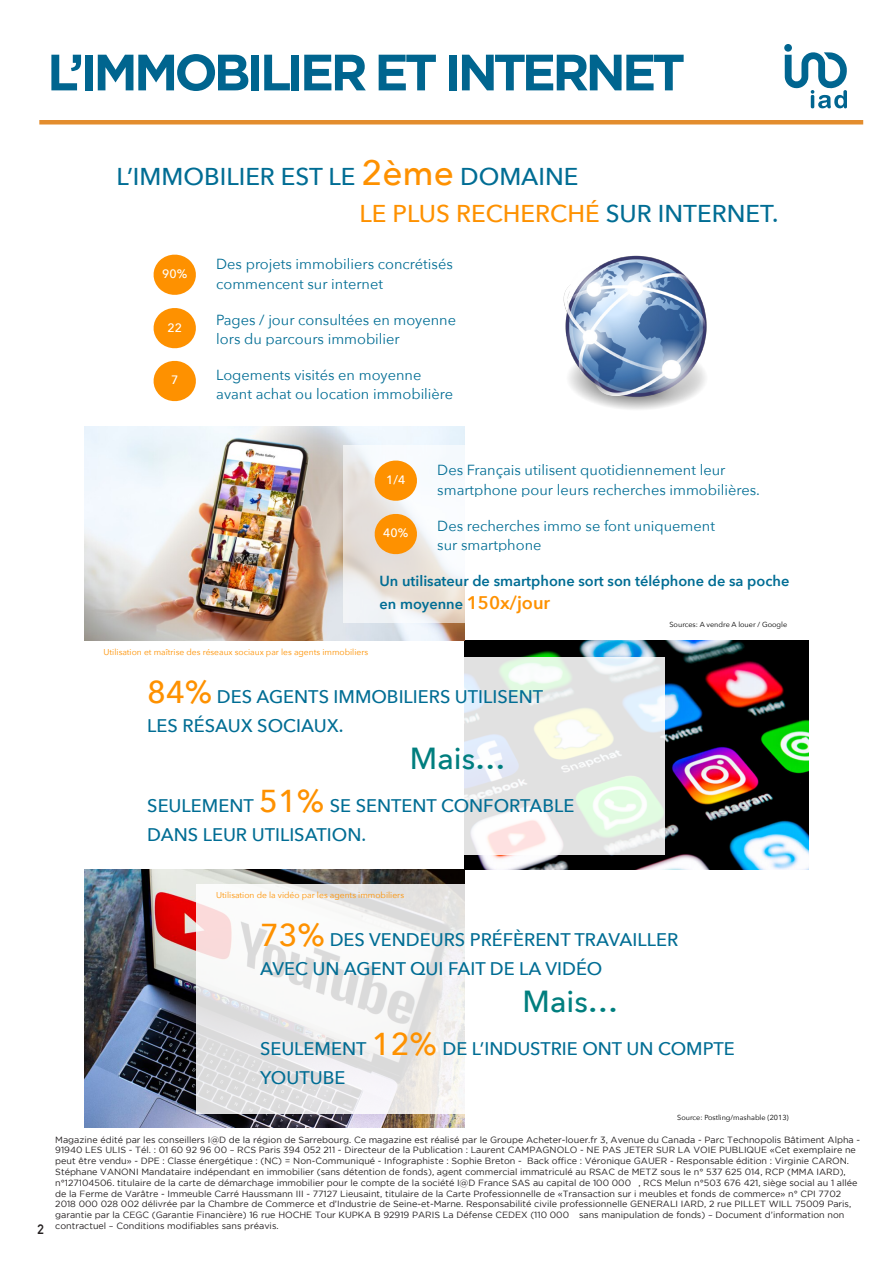
<style>
.page{position:relative;width:893px;height:1263px;background:#fff}
.page>*{position:absolute;margin:0;border:0;box-sizing:border-box;transform-origin:0 0}
.Body___Circle_1{font:700 51px "Gotham";letter-spacing:-.075em;color:#00658f}
.t1{font:500 30.45px "Avenir Next";color:#007e7e}
.t2{font:500 24.3px/36.9px "Avenir Next";color:#006d94}
.t3{font:500 18.3px/29.2px "Avenir Next";color:#006d94}
.t4{font:14.55px/19.5px "Avenir Next";color:#006d94}
.t5{font:600 14.55px/23px "Avenir Next";color:#006d94}
.t6{font:700 13.5px "DIN Alternate";color:#231f20}
.t7{font:500 12.15px "Avenir Next";color:#fff}
.t8{font:9px/10.8px "Gotham";color:#231f20}
.t9{font:8.55px "Avenir Next";color:#fe9100}
.t10{font:7.35px "Avenir Next";color:#000}
.s1{font-size:35.25px;color:#fe9100}
.s2{color:#fe9100}
.s3{font-size:18.3px;color:#fe9100}
.s4{font-size:31.65px;color:#fe9100}
</style>
<div class="page">
<img style="left:85px;top:870px;width:380px;height:257px">
<img style="left:465px;top:641px;width:343px;height:229px">
<img style="left:563px;top:255px;width:144px;height:155px">
<img style="left:85px;top:427px;width:380px;height:214px">
<svg style="left:153px;top:254px;width:43px;height:41px"></svg>
<svg style="left:153px;top:308px;width:43px;height:41px"></svg>
<svg style="left:153px;top:360px;width:43px;height:42px"></svg>
<div style="left:343px;top:445px;width:465px;height:177px;background:#fff;opacity:.61"></div>
<div style="left:85px;top:657px;width:580px;height:197px;background:#fff;opacity:.89"></div>
<div style="left:196px;top:884px;width:567px;height:229px;background:#fff;opacity:.85"></div>
<svg style="left:373px;top:459px;width:45px;height:43px"></svg>
<svg style="left:373px;top:513px;width:45px;height:42px"></svg>
<div style="left:784px;top:44px;width:8px;height:8px;background:#006590;border-radius:50%"></div>
<svg style="left:785px;top:50px;width:62px;height:59px"></svg>
<hr style="left:39px;top:120px;width:824px;height:4px;background:#e38d2e">
<p class="Body___Circle_1" style="left:47px;top:43px;width:640px">L’IMMOBILIER ET INTERNET</p>
<p class="t2" style="left:359px;top:157px;width:420px;text-indent:-243px">L’IMMOBILIER EST LE <span class="s1">2ème</span> DOMAINE<br><span class="s2">LE PLUS RECHERCHÉ</span> SUR INTERNET.</p>
<p class="t7" style="left:162px;top:264px;width:27px">90%</p>
<p class="t7" style="left:167px;top:318px;width:16px">22</p>
<p class="t7" style="left:171px;top:370px;width:9px">7</p>
<p class="t4" style="left:216px;top:254px;width:238px">Des projets immobiliers concrétisés commencent sur internet</p>
<p class="t4" style="left:216px;top:309px;width:241px">Pages / jour consultées en moyenne lors du parcours immobilier</p>
<p class="t4" style="left:216px;top:364px;width:239px">Logements visités en moyenne avant achat ou location immobilière</p>
<p class="t4" style="left:437px;top:460px;width:324px">Des Français utilisent quotidiennement leur smartphone pour leurs recherches immobilières.</p>
<p class="t4" style="left:437px;top:515px;width:279px">Des recherches immo se font uniquement sur smartphone</p>
<p class="t5" style="left:379px;top:569px;width:411px">Un utilisateur de smartphone sort son téléphone de sa poche en moyenne <span class="s3">150x/jour</span></p>
<p class="t7" style="left:386px;top:470px;width:21px">1/4</p>
<p class="t7" style="left:383px;top:523px;width:27px">40%</p>
<p class="t9" style="left:104px;top:645px;width:266px">Utilisation et maîtrise des réseaux sociaux par les agents immobiliers</p>
<p class="t3" style="left:147px;top:681px;width:397px"><span class="s4">84%</span> DES AGENTS IMMOBILIERS UTILISENT<br>LES RÉSAUX SOCIAUX.</p>
<p class="t1" style="left:410px;top:732px;width:97px">Mais…</p>
<p class="t3" style="left:147px;top:790px;width:429px">SEULEMENT <span class="s4">51%</span> SE SENTENT CONFORTABLE<br>DANS LEUR UTILISATION.</p>
<p class="t10" style="left:669px;top:619px;width:119px">Sources: A vendre A louer / Google</p>
<p class="t6" style="left:37px;top:1219px;width:8px">2</p>
<p class="t9" style="left:216px;top:888px;width:189px">Utilisation de la vidéo par les agents immobiliers</p>
<p class="t3" style="left:260px;top:924px;width:420px"><span class="s4">73%</span> DES VENDEURS PRÉFÈRENT TRAVAILLER<br>AVEC UN AGENT QUI FAIT DE LA VIDÉO</p>
<p class="t1" style="left:523px;top:975px;width:97px">Mais…</p>
<p class="t3" style="left:260px;top:1033px;width:476px">SEULEMENT <span class="s4">12%</span> DE L’INDUSTRIE ONT UN COMPTE<br>YOUTUBE</p>
<p class="t10" style="left:677px;top:1111px;width:113px">Source: Postling/mashable (2013)</p>
<p class="t8" style="left:55px;top:1134px;width:806px">Magazine édité par les conseillers I@D de la région de Sarrebourg. Ce magazine est réalisé par le Groupe Acheter-louer.fr 3, Avenue du Canada - Parc Technopolis Bâtiment Alpha - 91940 LES ULIS - Tél. : 01 60 92 96 00 – RCS Paris 394 052 211 - Directeur de la Publication : Laurent CAMPAGNOLO - NE PAS JETER SUR LA VOIE PUBLIQUE «Cet exemplaire ne peut être vendu» - DPE : Classe énergétique : (NC) = Non-Communiqué - Infographiste : Sophie Breton - Back office : Véronique GAUER - Responsable édition : Virginie CARON.<br>Stéphane VANONI Mandataire indépendant en immobilier (sans détention de fonds), agent commercial immatriculé au RSAC de METZ sous le n° 537 625 014, RCP (MMA IARD), n°127104506. titulaire de la carte de démarchage immobilier pour le compte de la société I@D France SAS au capital de 100 000 €, RCS Melun n°503 676 421, siège social au 1 allée de la Ferme de Varâtre - Immeuble Carré Haussmann III - 77127 Lieusaint, titulaire de la Carte Professionnelle de «Transaction sur i meubles et fonds de commerce» n° CPI 7702<br>2018 000 028 002 délivrée par la Chambre de Commerce et d’Industrie de Seine-et-Marne. Responsabilité civile professionnelle GENERALI IARD, 2 rue PILLET WILL 75009 Paris, garantie par la CEGC (Garantie Financière) 16 rue HOCHE Tour KUPKA B 92919 PARIS La Défense CEDEX (110 000 € sans manipulation de fonds) – Document d’information non contractuel – Conditions modifiables sans préavis.</p>
</div>
